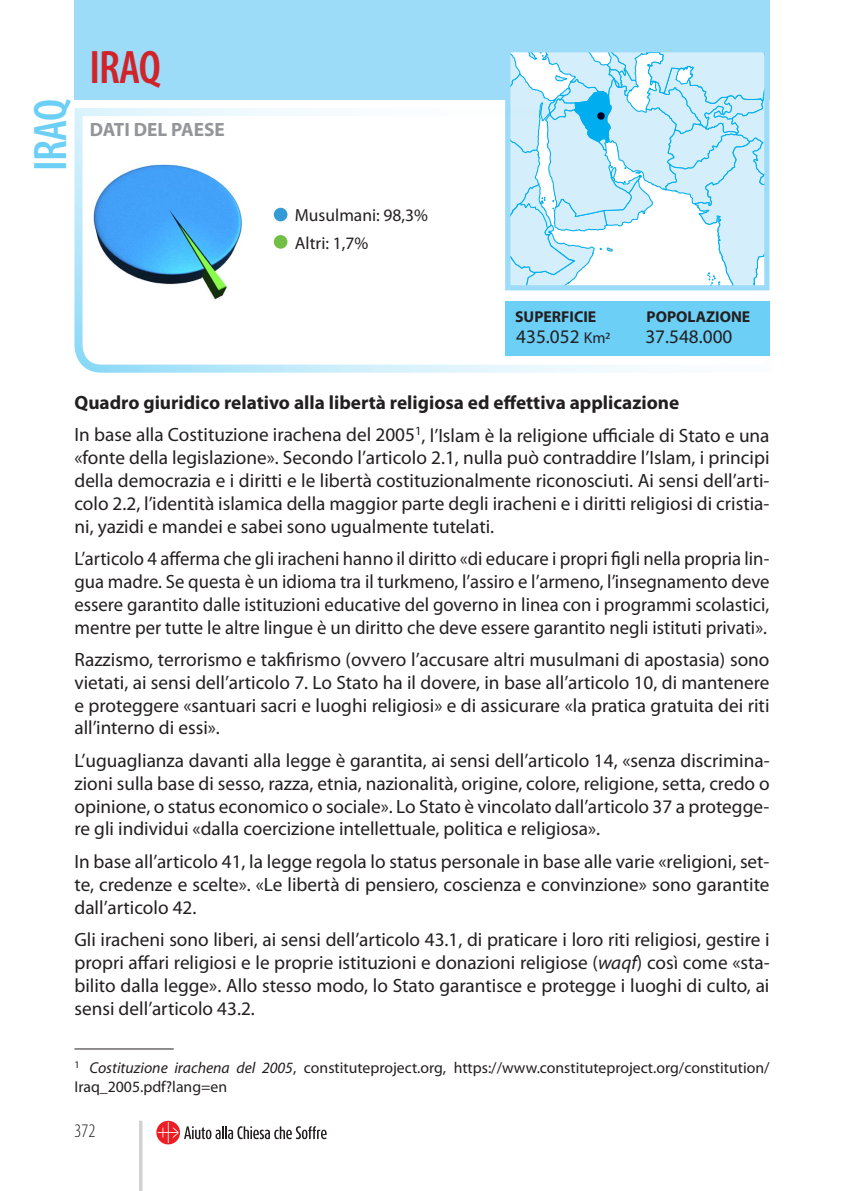
<style>
.page{position:relative;width:844px;height:1191px;background:#fff}
.page>*{position:absolute;margin:0;border:0;box-sizing:border-box;transform-origin:0 0}
.t1{font:600 condensed 47.25px "Myriad Pro";color:#6bcff6}
.t2{font:600 condensed 47.25px "Myriad Pro";color:#d1232a}
.t3{font:19.25px/22.8px "Myriad Pro";color:#231f20;text-align:justify}
.t4{font:700 19.25px "Myriad Pro";color:#939598}
.t5{font:300 condensed 19.25px "Myriad Pro";color:#231f20}
.t6{font:17.5px/27.7px "Myriad Pro";color:#231f20}
.t7{font:15.75px/18.9px "Myriad Pro";color:#231f20}
.t8{font:700 15.75px "Myriad Pro";color:#231f20}
.s1{font-size:15.75px}
.s2{font-weight:700}
.s3{font-style:italic}
</style>
<div class="page">
<svg style="left:156px;top:1120px;width:24px;height:24px"></svg>
<svg style="left:158px;top:1122px;width:168px;height:21px"></svg>
<hr style="left:139px;top:1120px;width:3px;height:71px;background:#d1d2d4">
<div style="left:74px;top:0;width:695px;height:99px;background:#9cdcf8"></div>
<svg style="left:511px;top:53px;width:252px;height:53px;background:#c6ebfa"></svg>
<div style="left:505px;top:47px;width:264px;height:243px;border:5px solid #9cdcf8"></div>
<svg style="left:74px;top:106px;width:696px;height:267px"></svg>
<div style="left:505px;top:301px;width:264px;height:55px;background:#6bcff6"></div>
<div style="left:274px;top:208px;width:13px;height:13px;background:#359bd6;border-radius:50%"></div>
<div style="left:274px;top:235px;width:13px;height:14px;background:#71bf44;border-radius:50%"></div>
<hr style="left:74px;top:1048px;width:100px;height:1px;background:#231f20">
<h1 class="t1" style="left:25px;top:170px;width:73px;rotate:-90deg">IRAQ</h1>
<h1 class="t2" style="left:89px;top:41px;width:73px">IRAQ</h1>
<p class="t4" style="left:90px;top:119px;width:137px">DATI DEL PAESE</p>
<p class="t6" style="left:295px;top:201px;width:134px">Musulmani: 98,3%<br>Altri: 1,7%</p>
<p class="t8" style="left:515px;top:308px;width:83px">SUPERFICIE</p>
<p class="t8" style="left:646px;top:308px;width:105px">POPOLAZIONE</p>
<p class="t3" style="left:516px;top:326px;width:96px">435.052 <span class="s1">Km2</span></p>
<p class="t3" style="left:645px;top:326px;width:88px">37.548.000</p>
<p class="t3" style="left:74px;top:386px;width:696px;line-height:32.7px"><span class="s2">Quadro giuridico relativo alla libertà religiosa ed effettiva applicazione<br></span>In base alla Costituzione irachena del 2005<sup>1</sup>, l’Islam è la religione ufficiale di Stato e una</p>
<p class="t3" style="left:74px;top:447px;width:696px">«fonte della legislazione». Secondo l’articolo 2.1, nulla può contraddire l’Islam, i principi della democrazia e i diritti e le libertà costituzionalmente riconosciuti. Ai sensi dell’arti&shy;colo 2.2, l’identità islamica della maggior parte degli iracheni e i diritti religiosi di cristia&shy;ni, yazidi e mandei e sabei sono ugualmente tutelati.</p>
<p class="t3" style="left:74px;top:548px;width:696px">L’articolo 4 afferma che gli iracheni hanno il diritto «di educare i propri figli nella propria lin&shy;gua madre. Se questa è un idioma tra il turkmeno, l’assiro e l’armeno, l’insegnamento deve essere garantito dalle istituzioni educative del governo in linea con i programmi scolastici, mentre per tutte le altre lingue è un diritto che deve essere garantito negli istituti privati».</p>
<p class="t3" style="left:74px;top:648px;width:696px">Razzismo, terrorismo e takfirismo (ovvero l’accusare altri musulmani di apostasia) sono vietati, ai sensi dell’articolo 7. Lo Stato ha il dovere, in base all’articolo 10, di mantenere e proteggere «santuari sacri e luoghi religiosi» e di assicurare «la pratica gratuita dei riti all’interno di essi».</p>
<p class="t3" style="left:74px;top:749px;width:696px">L’uguaglianza davanti alla legge è garantita, ai sensi dell’articolo 14, «senza discrimina&shy;zioni sulla base di sesso, razza, etnia, nazionalità, origine, colore, religione, setta, credo o opinione, o status economico o sociale». Lo Stato è vincolato dall’articolo 37 a protegge&shy;re gli individui «dalla coercizione intellettuale, politica e religiosa».</p>
<p class="t3" style="left:74px;top:850px;width:696px">In base all’articolo 41, la legge regola lo status personale in base alle varie «religioni, set&shy;te, credenze e scelte». «Le libertà di pensiero, coscienza e convinzione» sono garantite dall’articolo 42.</p>
<p class="t3" style="left:74px;top:929px;width:696px">Gli iracheni sono liberi, ai sensi dell’articolo 43.1, di praticare i loro riti religiosi, gestire i propri affari religiosi e le proprie istituzioni e donazioni religiose (<span class="s3">waqf</span>) così come «sta&shy;bilito dalla legge». Allo stesso modo, lo Stato garantisce e protegge i luoghi di culto, ai sensi dell’articolo 43.2.</p>
<p class="t7" style="left:74px;top:1058px;width:696px"><sup>1</sup> <span class="s3">Costituzione irachena del 2005</span>, constituteproject.org, https://www.constituteproject.org/constitution/<br>Iraq_2005.pdf?lang=en</p>
<p class="t5" style="left:74px;top:1120px;width:22px">372</p>
</div>
